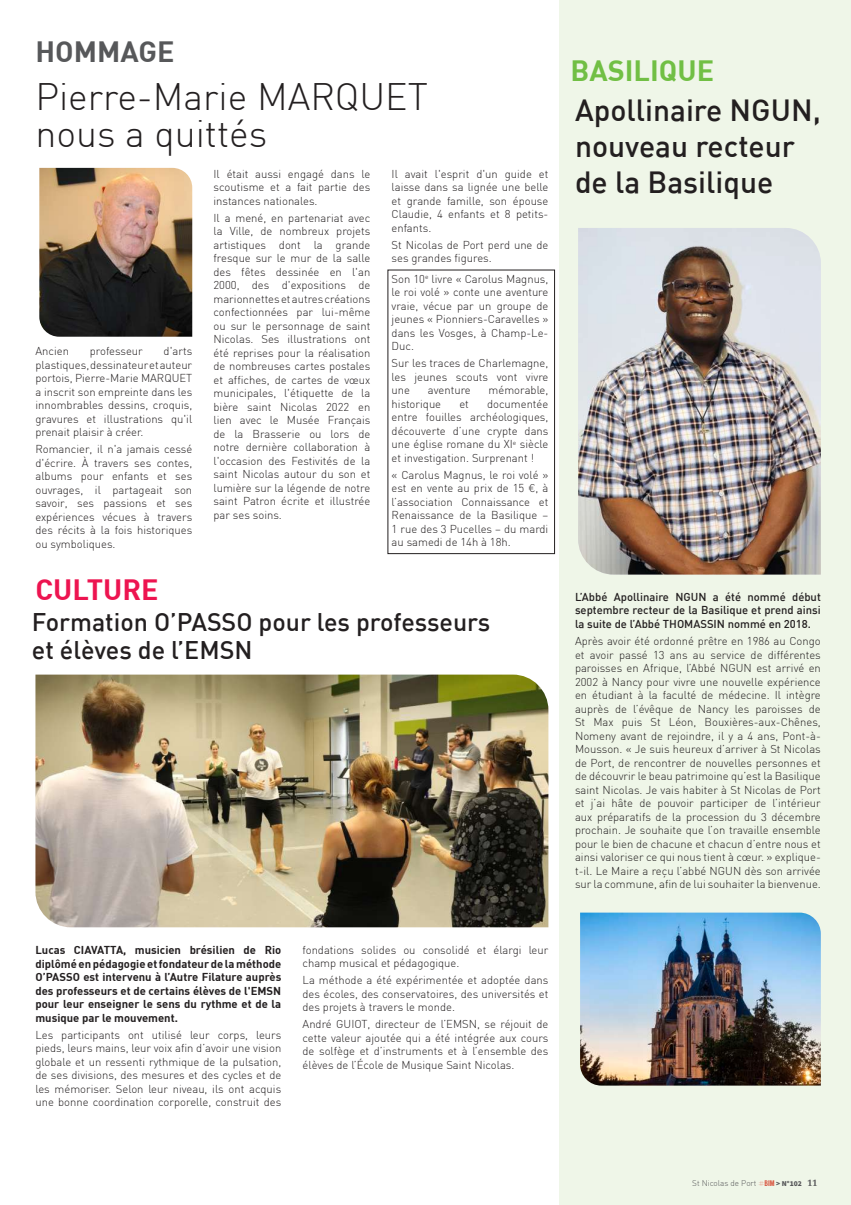
<style>
.page{position:relative;width:851px;height:1205px;background:#fff}
.page>*{position:absolute;margin:0;border:0;box-sizing:border-box;transform-origin:0 0}
.t1{font:300 37.5px/37.5px "DIN";color:#231f20}
.t2{font:500 30px/36px "DIN";color:#231f20}
.t3{font:700 28.75px "DIN";color:#71bf44}
.t4{font:700 28.75px "DIN";color:#57585a}
.t5{font:700 28.75px "DIN";color:#ed1450}
.t6{font:500 25px/27.5px "DIN";color:#231f20}
.t7{font:300 11.25px/13.5px "DIN";color:#231f20;text-align:justify}
.t8{font:700 11.25px/13.5px "DIN";color:#231f20;text-align:justify}
.t9{font:500 11.25px/13.5px "DIN";color:#231f20;text-align:justify}
.t10{font:300 8.12px "DIN";color:#57585a}
.s1{font-family:"Gotham Narrow"}
.s2{font-family:"Langdon";font-weight:400;color:#d95842}
.s3{font-family:"Source Sans Pro";font-weight:900;font-size:7.5px}
.s4{font-family:"Droid Serif";font-weight:700;font-size:8.75px}
</style>
<div class="page">
<div style="left:559px;top:0;width:291px;height:1205px;background:#eff6e8"></div>
<img style="left:39px;top:168px;width:153px;height:169px">
<img style="left:35px;top:674px;width:513px;height:253px">
<img style="left:578px;top:228px;width:242px;height:346px">
<img style="left:580px;top:912px;width:240px;height:173px">
<h3 class="t4" style="left:35px;top:33px;width:140px">HOMMAGE</h3>
<h1 class="t1" style="left:35px;top:77px;width:394px">Pierre-Marie MARQUET nous a quittés</h1>
<p class="t7" style="left:35px;top:344px;width:35px">Ancien</p>
<p class="t7" style="left:90px;top:344px;width:54px">professeur</p>
<p class="t7" style="left:35px;top:344px;width:158px;text-indent:128px">d'arts plastiques, dessinateur et auteur portois, Pierre-Marie MARQUET a inscrit son empreinte dans les innombrables dessins, croquis, gravures et illustrations qu'il prenait plaisir à créer.</p>
<p class="t7" style="left:35px;top:442px;width:158px">Romancier, il n'a jamais cessé d'écrire. À travers ses contes, albums pour enfants et ses ouvrages, il partageait son savoir, ses passions et ses expériences vécues à travers des récits à la fois historiques ou symboliques.</p>
<h3 class="t5" style="left:35px;top:570px;width:125px">CULTURE</h3>
<p class="t7" style="left:213px;top:167px;width:158px">Il était aussi engagé dans le scoutisme et a fait partie des instances nationales.</p>
<p class="t7" style="left:213px;top:211px;width:158px">Il a mené, en partenariat avec la Ville, de nombreux projets artistiques dont la grande fresque sur le mur de la salle des fêtes dessinée en l'an 2000, des d'expositions de marionnettes et autres créations confectionnées par lui-même ou sur le personnage de saint Nicolas. Ses illustrations ont été reprises pour la réalisation de nombreuses cartes postales et affiches, de cartes de vœux municipales, l'étiquette de la bière saint Nicolas 2022 en lien avec le Musée Français de la Brasserie ou lors de notre dernière collaboration à l'occasion des Festivités de la saint Nicolas autour du son et lumière sur la légende de notre saint Patron écrite et illustrée par ses soins.</p>
<p class="t7" style="left:391px;top:167px;width:158px">Il avait l'esprit d'un guide et laisse dans sa lignée une belle et grande famille, son épouse Claudie, 4 enfants et 8 petits&shy;enfants.</p>
<p class="t7" style="left:391px;top:238px;width:158px">St Nicolas de Port perd une de ses grandes figures.</p>
<p class="t7" style="left:391px;top:272px;width:158px">Son 10<sup>e</sup> livre « Carolus Magnus, le roi volé » conte une aventure vraie, vécue par un groupe de jeunes « Pionniers-Caravelles » dans les Vosges, à Champ-Le-Duc.</p>
<p class="t7" style="left:391px;top:356px;width:158px">Sur les traces de Charlemagne, les jeunes scouts vont vivre une</p>
<p class="t7" style="left:428px;top:383px;width:44px">aventure</p>
<p class="t7" style="left:488px;top:383px;width:61px">mémorable,</p>
<p class="t7" style="left:391px;top:397px;width:51px">historique</p>
<p class="t7" style="left:459px;top:397px;width:11px">et</p>
<p class="t7" style="left:391px;top:397px;width:158px;text-indent:95px">documentée entre fouilles archéologiques, découverte d’une crypte dans une église romane du XI<sup>e</sup> siècle et investigation. Surprenant !</p>
<p class="t7" style="left:391px;top:468px;width:158px">« Carolus Magnus, le roi volé » est en vente au prix de 15 <span class="s1">€</span>, à l’association Connaissance et Renaissance de la Basilique – 1 rue des 3 Pucelles – du mardi au samedi de 14h à 18h.</p>
<h3 class="t6" style="left:32px;top:608px;width:460px">Formation O’PASSO pour les professeurs et élèves de l’EMSN</h3>
<p class="t8" style="left:35px;top:943px;width:247px">Lucas CIAVATTA, musicien brésilien de Rio diplômé en pédagogie et fondateur de la méthode O’PASSO est intervenu à l’Autre Filature auprès des professeurs et de certains élèves de l'EMSN pour leur enseigner le sens du rythme et de la musique par le mouvement.</p>
<p class="t7" style="left:35px;top:1028px;width:247px">Les participants ont utilisé leur corps, leurs pieds, leurs mains, leur voix afin d’avoir une vision globale et un ressenti rythmique de la pulsation, de ses divisions, des mesures et des cycles et de les mémoriser. Selon leur niveau, ils ont acquis une bonne coordination corporelle, construit des</p>
<p class="t7" style="left:302px;top:943px;width:247px">fondations solides ou consolidé et élargi leur champ musical et pédagogique.</p>
<p class="t7" style="left:302px;top:973px;width:247px">La méthode a été expérimentée et adoptée dans des écoles, des conservatoires, des universités et des projets à travers le monde.</p>
<p class="t7" style="left:302px;top:1017px;width:247px">André GUIOT, directeur de l’EMSN, se réjouit de cette valeur ajoutée qui a été intégrée aux cours de solfège et d’instruments et à l’ensemble des élèves de l’École de Musique Saint Nicolas.</p>
<h3 class="t3" style="left:570px;top:52px;width:145px">BASILIQUE</h3>
<h2 class="t2" style="left:575px;top:91px;width:247px">Apollinaire NGUN, nouveau recteur de la Basilique</h2>
<p class="t9" style="left:575px;top:590px;width:247px">L’Abbé Apollinaire NGUN a été nommé début septembre recteur de la Basilique et prend ainsi la suite de l’Abbé THOMASSIN nommé en 2018.</p>
<p class="t7" style="left:575px;top:634px;width:247px">Après avoir été ordonné prêtre en 1986 au Congo et avoir passé 13 ans au service de différentes paroisses en Afrique, l’Abbé NGUN est arrivé en 2002 à Nancy pour vivre une nouvelle expérience en étudiant à la faculté de médecine. Il intègre auprès de l’évêque de Nancy les paroisses de St Max puis St Léon, Bouxières-aux-Chênes, Nomeny avant de rejoindre, il y a 4 ans, Pont-à-Mousson. « Je suis heureux d’arriver à St Nicolas de Port, de rencontrer de nouvelles personnes et de découvrir le beau patrimoine qu’est la Basilique saint Nicolas. Je vais habiter à St Nicolas de Port et j’ai hâte de pouvoir participer de l’intérieur aux préparatifs de la procession du 3 décembre prochain. Je souhaite que l’on travaille ensemble pour le bien de chacune et chacun d’entre nous et ainsi valoriser ce qui nous tient à cœur. » explique&shy;t-il. Le Maire a reçu l’abbé NGUN dès son arrivée sur la commune, afin de lui souhaiter la bienvenue.</p>
<p class="t10" style="left:692px;top:1178px;width:126px">St Nicolas de Port <span class="s2">#BIM</span> <span class="s3">&gt; N°102</span> <span class="s4">11</span></p>
</div>
